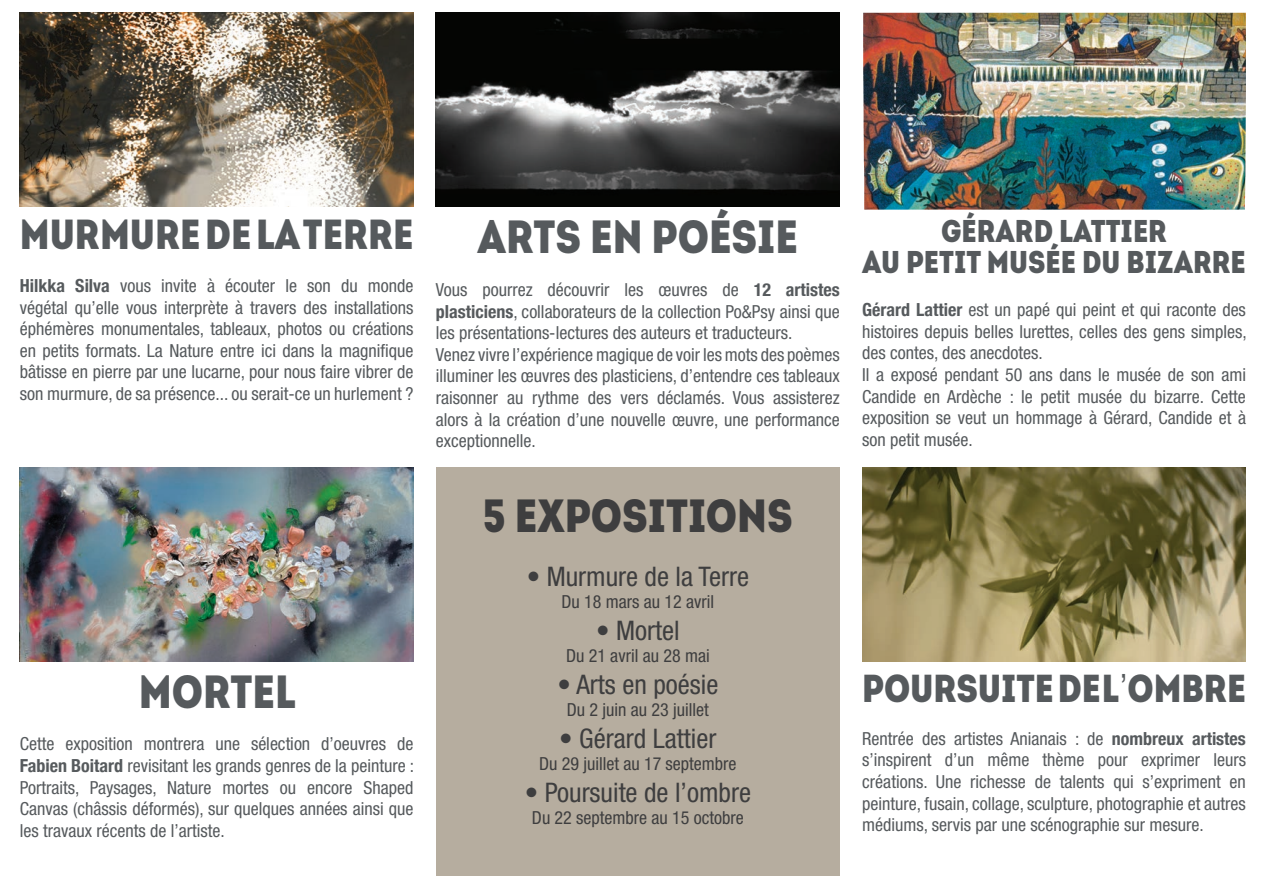
<style>
.page{position:relative;width:1263px;height:893px;background:#fff}
.page>*{position:absolute;margin:0;border:0;box-sizing:border-box;transform-origin:0 0}
.t1{font:46.5px "Intro Cond Black Free";color:#565a5d}
.t2{font:46.5px "Intro Cond Black Free";color:#3e3e3f}
.t3{font:42px "Intro Cond Black Free";color:#565a5d}
.t4{font:39px "Intro Cond Black Free";letter-spacing:-.005em;color:#565a5d}
.t5{font:31.5px/31.5px "Intro Cond Black Free";color:#565a5d;text-align:center}
.t6{font:italic condensed 27px "Helvetica Neue 57";color:#3e3e3f}
.t7{font:italic condensed 18px/21.6px "Helvetica Neue 57";color:#565a5d;text-align:justify}
.t8{font:italic condensed 18px "Helvetica Neue 57";color:#3e3e3f}
.s1{font-family:"Helvetica Neue";font-weight:700;font-style:normal}
.s2{font-family:"Helvetica";font-weight:300}
</style>
<div class="page">
<div style="left:436px;top:468px;width:404px;height:408px;background:#b6ad9f"></div>
<img style="left:863px;top:13px;width:383px;height:197px">
<img style="left:436px;top:13px;width:404px;height:193px">
<img style="left:20px;top:468px;width:394px;height:193px">
<img style="left:20px;top:13px;width:394px;height:193px">
<img style="left:862px;top:468px;width:384px;height:193px">
<h2 class="t3" style="left:20px;top:206px;width:395px">MURMURE DE LA TERRE</h2>
<p class="t7" style="left:20px;top:275px;width:395px"><span class="s1">Hilkka Silva</span> vous invite à écouter le son du monde végétal qu’elle vous interprète à travers des installations éphémères monumentales, tableaux, photos ou créations en petits formats. La Nature entre ici dans la magnifique bâtisse en pierre par une lucarne, pour nous faire vibrer de son murmure, de sa présence... ou serait-ce un hurlement ?</p>
<h1 class="t1" style="left:139px;top:660px;width:158px">MORTEL</h1>
<p class="t7" style="left:20px;top:733px;width:396px">Cette exposition montrera une sélection d’oeuvres de <span class="s1">Fabien Boitard</span> revisitant les grands genres de la peinture :<br>Portraits, Paysages, Nature mortes ou encore Shaped Canvas (châssis déformés), sur quelques années ainsi que les travaux récents de l’artiste.</p>
<h1 class="t1" style="left:478px;top:205px;width:322px">ARTS EN POÉSIE</h1>
<p class="t7" style="left:436px;top:279px;width:405px;text-align:left">Vous pourrez découvrir les œuvres de <span class="s1">12 artistes plasticiens</span>, collaborateurs de la collection Po&amp;Psy ainsi que les présentations-lectures des auteurs et traducteurs.<br>Venez vivre l’expérience magique de voir les mots des poèmes illuminer les œuvres des plasticiens, d’entendre ces tableaux raisonner au rythme des vers déclamés. Vous assisterez alors à la création d’une nouvelle œuvre, une performance exceptionnelle.</p>
<h1 class="t2" style="left:483px;top:484px;width:311px">5 EXPOSITIONS</h1>
<h3 class="t6" style="left:527px;top:561px;width:224px">• Murmure de la Terre</h3>
<p class="t8" style="left:561px;top:591px;width:154px">Du 18 mars au 12 avril</p>
<h3 class="t6" style="left:596px;top:615px;width:85px">• Mortel</h3>
<p class="t8" style="left:566px;top:645px;width:145px">Du 21 avril au 28 mai</p>
<h3 class="t6" style="left:557px;top:669px;width:162px">• Arts en poésie</h3>
<p class="t8" style="left:567px;top:699px;width:143px">Du 2 juin au 23 juillet</p>
<h3 class="t6" style="left:559px;top:723px;width:159px">• Gérard Lattier</h3>
<p class="t8" style="left:539px;top:753px;width:199px">Du 29 juillet au 17 septembre</p>
<h3 class="t6" style="left:525px;top:777px;width:228px">• Poursuite de l’ombre</h3>
<p class="t8" style="left:532px;top:807px;width:213px">Du 22 septembre au 15 octobre</p>
<h3 class="t5" style="left:862px;top:214px;width:385px">GÉRARD LATTIER<br>AU PETIT MUSÉE DU BIZARRE</h3>
<p class="t7" style="left:862px;top:299px;width:386px;text-align:left"><span class="s1">Gérard Lattier</span> est un papé qui peint et qui raconte des histoires depuis belles lurettes, celles des gens simples, des contes, des anecdotes.<br>Il a exposé pendant 50 ans dans le musée de son ami Candide en Ardèche : le petit musée du bizarre. Cette exposition se veut un hommage à Gérard, Candide et à son petit musée.</p>
<h3 class="t4" style="left:862px;top:662px;width:385px">POURSUITE DE L<span class="s2">’</span>OMBRE</h3>
<p class="t7" style="left:862px;top:727px;width:385px">Rentrée des artistes Anianais : de <span class="s1">nombreux artistes </span>s’inspirent d’un même thème pour exprimer leurs créations. Une richesse de talents qui s’expriment en peinture, fusain, collage, sculpture, photographie et autres médiums, servis par une scénographie sur mesure.</p>
</div>
